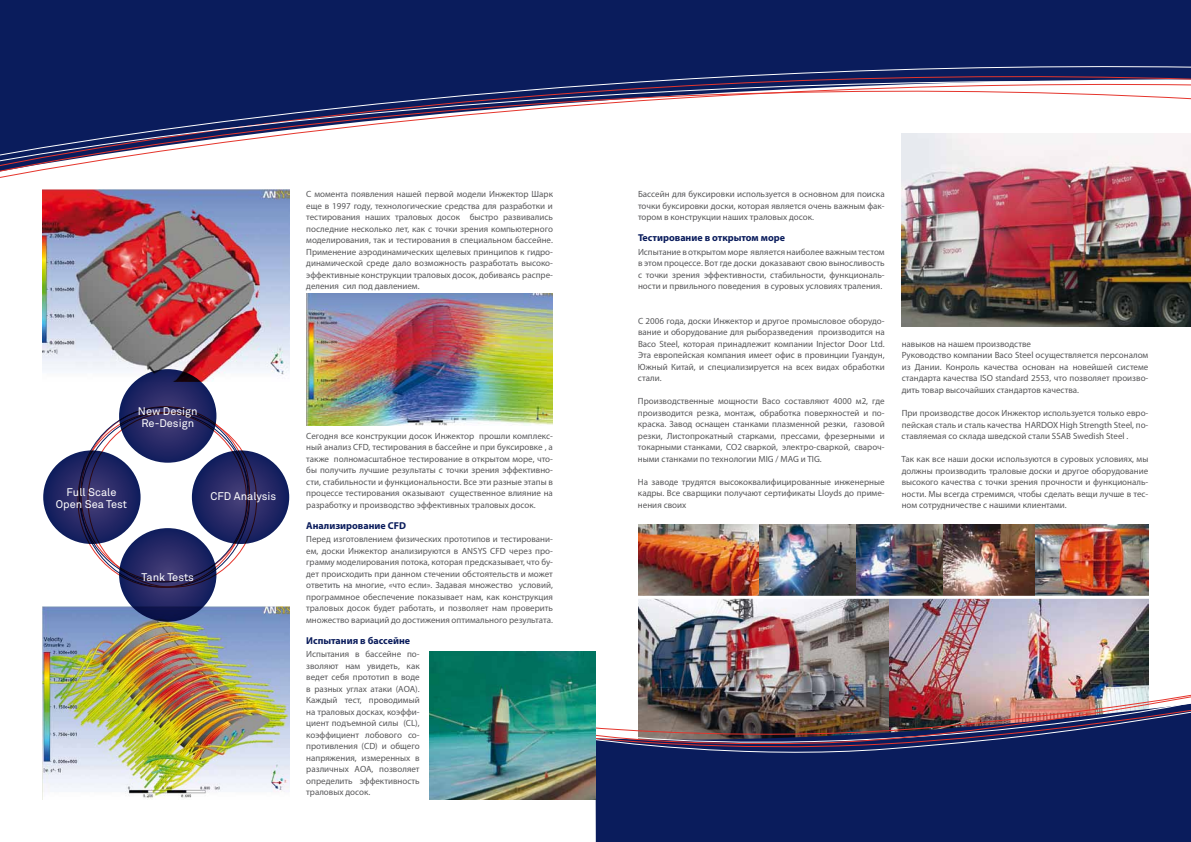
<style>
.page{position:relative;width:1191px;height:842px;background:#fff}
.page>*{position:absolute;margin:0;border:0;box-sizing:border-box;transform-origin:0 0}
.t1{font:11px/12px "Akkurat";color:#fff;text-align:center}
.t2{font:700 10px "Myriad Pro";color:#0a1c5c}
.t3{font:9px/11.5px "Myriad Pro";color:#58585a;text-align:justify}
</style>
<div class="page">
<img style="left:901px;top:180px;width:290px;height:146px">
<img style="left:638px;top:524px;width:305px;height:72px">
<img style="left:943px;top:524px;width:205px;height:72px">
<img style="left:638px;top:599px;width:251px;height:94px">
<img style="left:889px;top:599px;width:259px;height:94px">
<div style="left:595px;top:760px;width:596px;height:82px;background:#0a1c5c"></div>
<img style="left:595px;top:693px;width:596px;height:67px">
<img style="left:43px;top:190px;width:246px;height:192px">
<div style="left:0;top:0;width:1191px;height:58px;background:#0a1c5c"></div>
<svg style="left:0;top:174px;width:1191px;height:6px"></svg>
<hr style="left:0;top:58px;width:1191px;height:3px;background:#0a1c5c">
<svg style="left:0;top:61px;width:1191px;height:113px"></svg>
<svg style="left:0;top:69px;width:1191px;height:94px"></svg>
<img style="left:43px;top:606px;width:246px;height:193px">
<img style="left:306px;top:294px;width:247px;height:131px">
<img style="left:429px;top:652px;width:166px;height:147px">
<svg style="left:119px;top:528px;width:97px;height:94px;background:#22255f"></svg>
<svg style="left:43px;top:450px;width:98px;height:94px;background:#252862"></svg>
<svg style="left:192px;top:450px;width:97px;height:94px;background:#242761"></svg>
<svg style="left:119px;top:369px;width:97px;height:94px;background:#242660"></svg>
<p class="t3" style="left:306px;top:188px;width:248px">С момента появления нашей первой модели Инжектор Шарк еще в 1997 году, технологические средства для разработки и тестирования наших траловых досок быстро развивались последние несколько лет, как с точки зрения компьютерного моделирования, так и тестирования в специальном бассейне.<br>Применение аэродинамических щелевых принципов к гидро&shy;динамической среде дало возможность разработать высоко&shy;эффективные конструкции траловых досок, добиваясь распре&shy;деления сил под давлением.</p>
<p class="t1" style="left:138px;top:405px;width:61px">New Design<br>Re-Design</p>
<p class="t1" style="left:56px;top:487px;width:73px">Full Scale<br>Open Sea Test</p>
<p class="t1" style="left:210px;top:490px;width:67px">CFD Analysis</p>
<p class="t1" style="left:141px;top:571px;width:54px">Tank Tests</p>
<p class="t3" style="left:306px;top:430px;width:248px">Сегодня все конструкции досок Инжектор прошли комплекс&shy;ный анализ CFD, тестирования в бассейне и при буксировке , а также полномасштабное тестирование в открытом море, что&shy;бы получить лучшие результаты с точки зрения эффективно&shy;сти, стабильности и функциональности. Все эти разные этапы в процессе тестирования оказывают существенное влияние на разработку и производство эффективных траловых досок.</p>
<p class="t2" style="left:306px;top:519px;width:101px">Анализирование CFD</p>
<p class="t3" style="left:306px;top:533px;width:248px">Перед изготовлением физических прототипов и тестировани&shy;ем, доски Инжектор анализируются в ANSYS CFD через про&shy;грамму моделирования потока, которая предсказывает, что бу&shy;дет происходить при данном стечении обстоятельств и может ответить на многие, «что если». Задавая множество условий, программное обеспечение показывает нам, как конструкция траловых досок будет работать, и позволяет нам проверить множество вариаций до достижения оптимального результата.</p>
<p class="t2" style="left:306px;top:634px;width:105px">Испытания в бассейне</p>
<p class="t3" style="left:306px;top:648px;width:115px">Испытания в бассейне по&shy;зволяют нам увидеть, как ведет себя прототип в воде в разных углах атаки (АОА).<br>Каждый тест, проводимый на траловых досках, коэффи&shy;циент подъемной силы (CL), коэффициент лобового со&shy;противления (CD) и общего напряжения, измеренных в различных AOA, позволяет определить эффективность траловых досок.</p>
<p class="t3" style="left:638px;top:188px;width:248px">Бассейн для буксировки используется в основном для поиска точки буксировки доски, которая является очень важным фак&shy;тором в конструкции наших траловых досок.</p>
<p class="t2" style="left:638px;top:231px;width:148px">Тестирование в открытом море</p>
<p class="t3" style="left:638px;top:246px;width:248px">Испытание в открытом море является наиболее важным тестом в этом процессе. Вот где доски доказавают свою выносливость с точки зрения эффективности, стабильности, функциональ&shy;ности и првильного поведения в суровых условиях траления.</p>
<p class="t3" style="left:638px;top:315px;width:248px">С 2006 года, доски Инжектор и другое промысловое оборудо&shy;вание и оборудование для рыборазведения производится на Baco Steel, которая принадлежит компании Injector Door Ltd.<br>Эта европейская компания имеет офис в провинции Гуандун, Южный Китай, и специализируется на всех видах обработки стали.</p>
<p class="t3" style="left:638px;top:395px;width:248px">Производственные мощности Baco составляют 4000 м2, где производится резка, монтаж, обработка поверхностей и по&shy;краска. Завод оснащен станками плазменной резки, газовой резки, Листопрокатный старками, прессами, фрезерными и токарными станками, СО2 сваркой, электро-сваркой, свароч&shy;ными станками по технологии MIG / MAG и TIG.</p>
<p class="t3" style="left:638px;top:476px;width:248px">На заводе трудятся высококвалифицированные инженерные кадры. Все сварщики получают сертификаты Lloyds до приме&shy;нения своих</p>
<p class="t3" style="left:901px;top:338px;width:248px;text-align:left">навыков на нашем производстве<br>Руководство компании Baco Steel осуществляется персоналом из Дании. Конроль качества основан на новейшей системе стандарта качества ISO standard 2553, что позволяет произво&shy;дить товар высочайших стандартов качества.</p>
<p class="t3" style="left:901px;top:407px;width:248px">При производстве досок Инжектор используется только евро&shy;пейская сталь и сталь качества HARDOX High Strength Steel, по&shy;ставляемая со склада шведской стали SSAB Swedish Steel .</p>
<p class="t3" style="left:901px;top:453px;width:248px">Так как все наши доски используются в суровых условиях, мы должны производить траловые доски и другое оборудование высокого качества с точки зрения прочности и функциональ&shy;ности. Мы всегда стремимся, чтобы сделать вещи лучше в тес&shy;ном сотрудничестве с нашими клиентами.</p>
</div>
